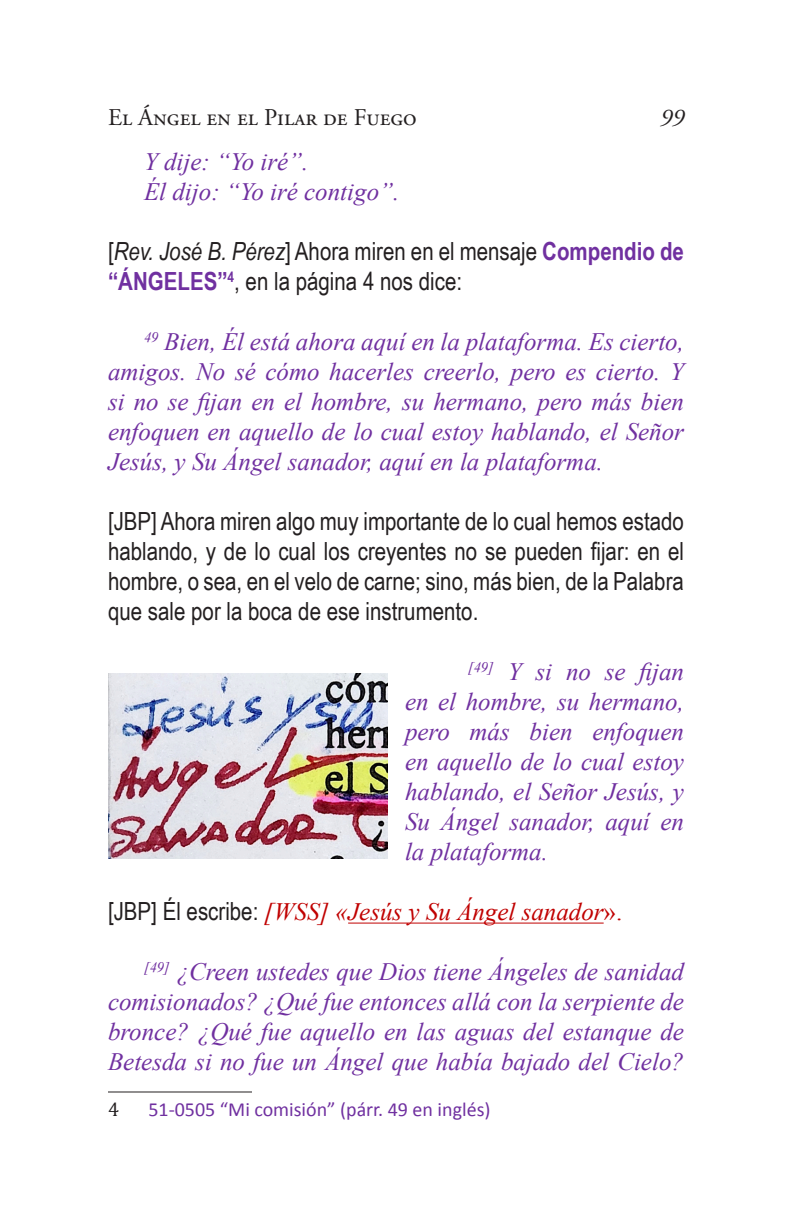
<style>
.page{position:relative;width:792px;height:1224px;background:#fff}
.page>*{position:absolute;margin:0;border:0;box-sizing:border-box;transform-origin:0 0}
.t1{font:italic 25px/30px "Times New Roman";color:#7030a0;text-align:justify}
.t2{font:25px/30px "Arial Narrow";color:#231f20}
.t3{font:italic 25px "Times New Roman";color:#c00000}
.t4{font:24px "Adobe Garamond Pro";color:#231f20}
.t5{font:italic 24px "Adobe Garamond Pro";color:#231f20}
.Footnote_text{font:20px "Calibri";color:#7030a0}
.Footnote_text-2{font:20px "Cambria";color:#231f20}
.s1{font-style:italic}
.s2{font-weight:700;color:#7030a0}
.s3{font-family:"Arial Narrow";font-style:normal;color:#231f20}
.s4{font-style:normal}
</style>
<div class="page">
<hr style="left:348px;top:923px;width:256px;height:1px;background:#c00000">
<hr style="left:108px;top:1092px;width:144px;height:1px;background:#231f20">
<img style="left:108px;top:674px;width:279px;height:185px">
<p class="t4" style="left:108px;top:103px;width:310px">El Ángel en el Pilar de Fuego</p>
<p class="t5" style="left:660px;top:103px;width:25px">99</p>
<p class="t1" style="left:144px;top:146px;width:166px">Y dije: “Yo iré”.</p>
<p class="t1" style="left:144px;top:176px;width:257px">Él dijo: “Yo iré contigo”.</p>
<p class="t2" style="left:108px;top:236px;width:577px">[<span class="s1">Rev. José B. Pérez</span>] Ahora miren en el mensaje <span class="s2">Compendio de “ÁNGELES”</span><sup>4</sup>, en la página 4 nos dice:</p>
<p class="t1" style="left:108px;top:326px;width:578px;text-indent:36px"><sup>49</sup> Bien, Él está ahora aquí en la plataforma. Es cierto, amigos. No sé cómo hacerles creerlo, pero es cierto. Y si no se fijan en el hombre, su hermano, pero más bien enfoquen en aquello de lo cual estoy hablando, el Señor Jesús, y Su Ángel sanador, aquí en la plataforma.</p>
<p class="t2" style="left:108px;top:506px;width:577px;text-align:justify">[JBP] Ahora miren algo muy importante de lo cual hemos estado hablando, y de lo cual los creyentes no se pueden fijar: en el hombre, o sea, en el velo de carne; sino, más bien, de la Palabra que sale por la boca de ese instrumento.</p>
<p class="t1" style="left:405px;top:656px;width:281px;text-indent:63px"><sup>[49]</sup> Y si no se fijan en el hombre, su hermano, pero más bien enfoquen en aquello de lo cual estoy hablando, el Señor Jesús, y Su Ángel sanador, aquí en la plataforma.</p>
<p class="t3" style="left:108px;top:895px;width:516px"><span class="s3">[JBP] Él escribe:</span> [WSS] «Jesús y Su Ángel sanador<span class="s4">».</span></p>
<p class="t1" style="left:108px;top:956px;width:578px;text-indent:36px"><sup>[49]</sup> ¿Creen ustedes que Dios tiene Ángeles de sanidad comisionados? ¿Qué fue entonces allá con la serpiente de bronce? ¿Qué fue aquello en las aguas del estanque de Betesda si no fue un Ángel que había bajado del Cielo?</p>
<p class="Footnote_text-2" style="left:108px;top:1097px;width:13px">4</p>
<p class="Footnote_text" style="left:148px;top:1097px;width:344px">51-0505 “Mi comisión” (párr. 49 en inglés)</p>
</div>
